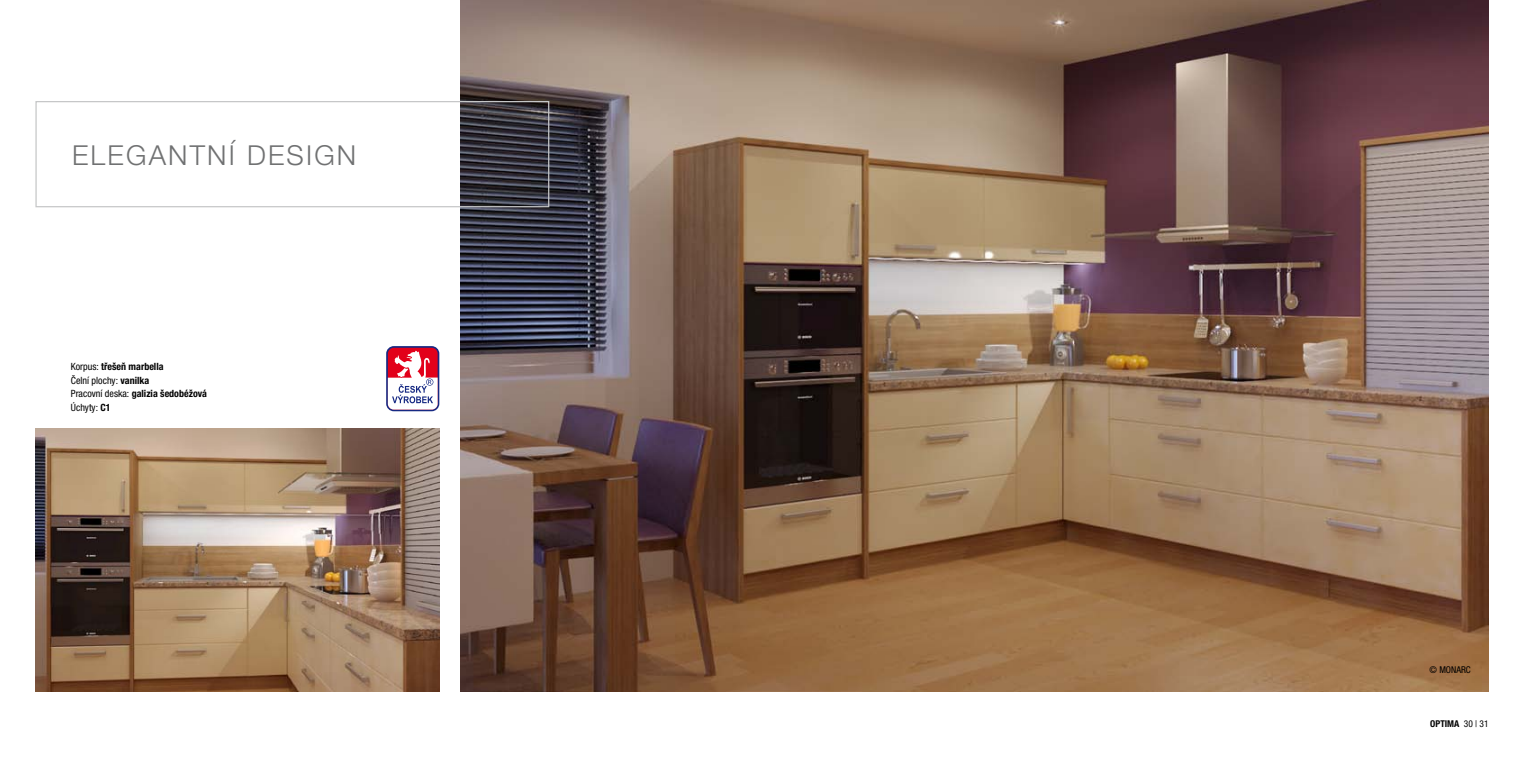
<style>
.page{position:relative;width:1524px;height:762px;background:#fff}
.page>*{position:absolute;margin:0;border:0;box-sizing:border-box;transform-origin:0 0}
.t1{font:27.5px "Helvetica Neue Light CE";letter-spacing:.08em;color:#707172}
.t2{font:10px/13.8px "Helvetica Neue Cond CE";color:#000}
.t3{font:700 9.38px "Helvetica Neue Cond CE";color:#000}
.t4{font:9.38px "Helvetica Neue Cond CE";color:#000}
.s1{font-weight:700}
.s2{font-weight:400}
</style>
<div class="page">
<svg style="left:386px;top:346px;width:53px;height:65px"></svg>
<div style="left:388px;top:348px;width:50px;height:61px;background:#e2001a;border-radius:6px"></div>
<svg style="left:388px;top:351px;width:50px;height:59px"></svg>
<img style="left:35px;top:429px;width:404px;height:262px">
<img style="left:461px;top:0;width:1027px;height:691px">
<div style="left:35px;top:101px;width:514px;height:106px;border:1px solid #c6c7c8"></div>
<h1 class="t1" style="left:72px;top:139px;width:286px">ELEGANTNÍ DESIGN</h1>
<p class="t2" style="left:71px;top:359px;width:138px">Korpus: <span class="s1">třešeň marbella<br></span>Čelní plochy: <span class="s1">vanilka<br></span>Pracovní deska: <span class="s1">galizia šedobéžová<br></span>Úchyty: <span class="s1">C1</span></p>
<p class="t4" style="left:1429px;top:665px;width:43px">© MONARC</p>
<p class="t3" style="left:1430px;top:718px;width:60px">OPTIMA <span class="s2">30 | 31</span></p>
</div>
